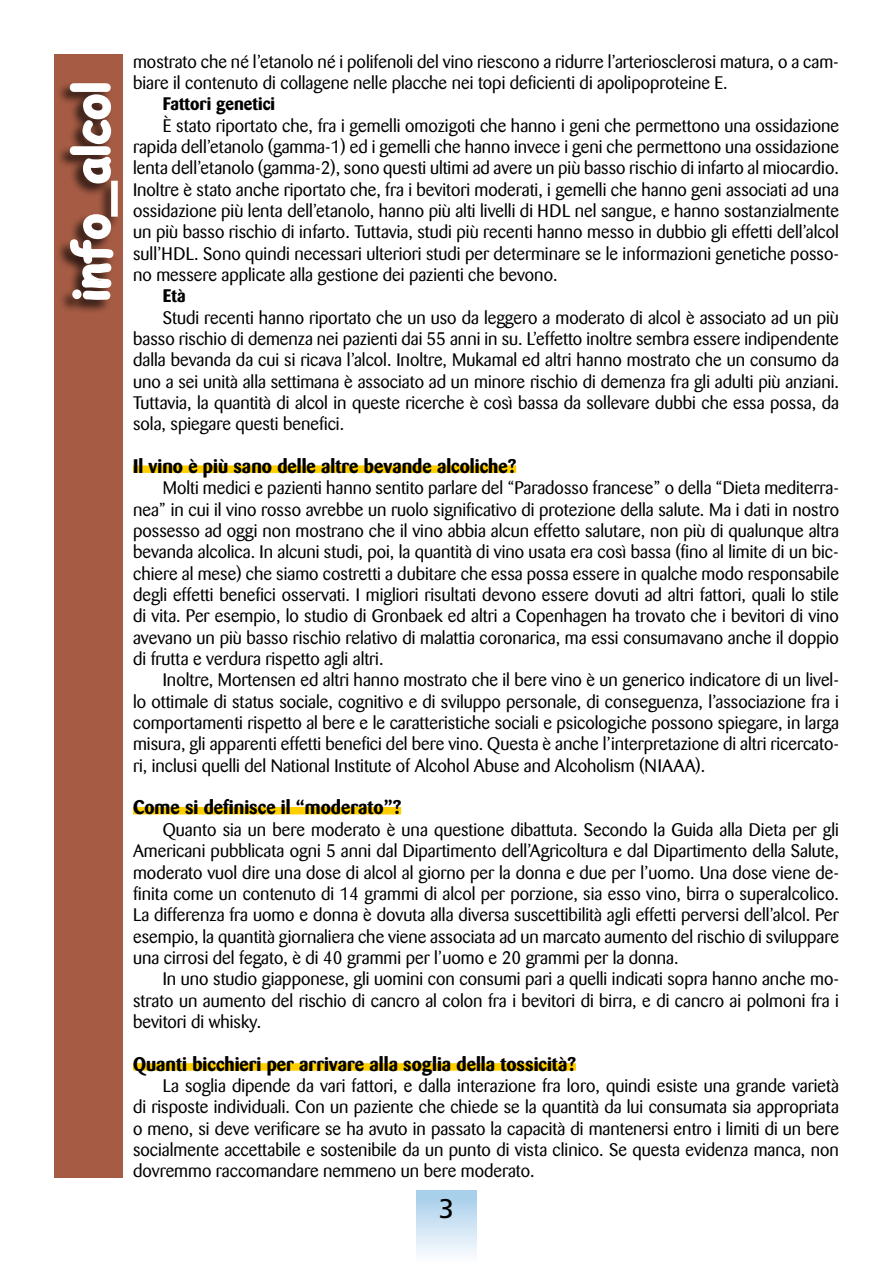
<style>
.page{position:relative;width:893px;height:1263px;background:#fff}
.page>*{position:absolute;margin:0;border:0;box-sizing:border-box;transform-origin:0 0}
.t1{font:700 48px "Comic Sans MS";color:#fff}
.t2{font:27px "Frutiger";color:#000}
.t3{font:700 19.5px "Barmeno";color:#000}
.t4{font:18px/21.3px "Barmeno";color:#000;text-align:justify}
.t5{font:700 18px "Barmeno";color:#000}
</style>
<div class="page">
<div style="left:54px;top:54px;width:68px;height:1124px;background:#a65c44"></div>
<div style="left:55px;top:81px;width:64px;height:233px;background:#000;opacity:.75"></div>
<svg style="left:69px;top:213px;width:46px;height:101px"></svg>
<div style="left:111px;top:181px;width:7px;height:36px;border:2px solid #fff"></div>
<svg style="left:68px;top:82px;width:44px;height:103px"></svg>
<div style="left:417px;top:1191px;width:59px;height:72px;background:linear-gradient(to bottom,#a3ccea,#fefdff)"></div>
<div style="left:133px;top:465px;width:383px;height:8px;background:#ffcf00"></div>
<div style="left:133px;top:807px;width:268px;height:7px;background:#ffcf00"></div>
<div style="left:133px;top:1063px;width:443px;height:8px;background:#ffcf00"></div>
<h1 class="t1" style="left:56px;top:302px;width:223px;rotate:-90deg">info_alcol</h1>
<p class="t4" style="left:133px;top:51px;width:707px">mostrato che né l’etanolo né i polifenoli del vino riescono a ridurre l’arteriosclerosi matura, o a cam&shy;biare il contenuto di collagene nelle placche nei topi deficienti di apolipoproteine E.</p>
<p class="t5" style="left:163px;top:93px;width:114px">Fattori genetici</p>
<p class="t4" style="left:133px;top:115px;width:707px;text-indent:30px">È stato riportato che, fra i gemelli omozigoti che hanno i geni che permettono una ossidazione rapida dell’etanolo (gamma-1) ed i gemelli che hanno invece i geni che permettono una ossidazione lenta dell’etanolo (gamma-2), sono questi ultimi ad avere un più basso rischio di infarto al miocardio.<br>Inoltre è stato anche riportato che, fra i bevitori moderati, i gemelli che hanno geni associati ad una ossidazione più lenta dell’etanolo, hanno più alti livelli di HDL nel sangue, e hanno sostanzialmente un più basso rischio di infarto. Tuttavia, studi più recenti hanno messo in dubbio gli effetti dell’alcol sull’HDL. Sono quindi necessari ulteriori studi per determinare se le informazioni genetiche posso&shy;no messere applicate alla gestione dei pazienti che bevono.</p>
<p class="t5" style="left:163px;top:285px;width:24px">Età</p>
<p class="t4" style="left:133px;top:307px;width:707px;text-indent:30px">Studi recenti hanno riportato che un uso da leggero a moderato di alcol è associato ad un più basso rischio di demenza nei pazienti dai 55 anni in su. L’effetto inoltre sembra essere indipendente dalla bevanda da cui si ricava l’alcol. Inoltre, Mukamal ed altri hanno mostrato che un consumo da uno a sei unità alla settimana è associato ad un minore rischio di demenza fra gli adulti più anziani.<br>Tuttavia, la quantità di alcol in queste ricerche è così bassa da sollevare dubbi che essa possa, da sola, spiegare questi benefici.</p>
<p class="t3" style="left:133px;top:454px;width:385px">Il vino è più sano delle altre bevande alcoliche?</p>
<p class="t4" style="left:133px;top:477px;width:707px;text-indent:30px">Molti medici e pazienti hanno sentito parlare del “Paradosso francese” o della “Dieta mediterra&shy;nea” in cui il vino rosso avrebbe un ruolo significativo di protezione della salute. Ma i dati in nostro possesso ad oggi non mostrano che il vino abbia alcun effetto salutare, non più di qualunque altra bevanda alcolica. In alcuni studi, poi, la quantità di vino usata era così bassa (fino al limite di un bic&shy;chiere al mese) che siamo costretti a dubitare che essa possa essere in qualche modo responsabile degli effetti benefici osservati. I migliori risultati devono essere dovuti ad altri fattori, quali lo stile di vita. Per esempio, lo studio di Gronbaek ed altri a Copenhagen ha trovato che i bevitori di vino avevano un più basso rischio relativo di malattia coronarica, ma essi consumavano anche il doppio di frutta e verdura rispetto agli altri.</p>
<p class="t4" style="left:133px;top:670px;width:707px;text-indent:30px">Inoltre, Mortensen ed altri hanno mostrato che il bere vino è un generico indicatore di un livel&shy;lo ottimale di status sociale, cognitivo e di sviluppo personale, di conseguenza, l’associazione fra i comportamenti rispetto al bere e le caratteristiche sociali e psicologiche possono spiegare, in larga misura, gli apparenti effetti benefici del bere vino. Questa è anche l’interpretazione di altri ricercato&shy;ri, inclusi quelli del National Institute of Alcohol Abuse and Alcoholism (NIAAA).</p>
<p class="t3" style="left:133px;top:796px;width:270px">Come si definisce il “moderato”?</p>
<p class="t4" style="left:133px;top:819px;width:707px;text-indent:30px">Quanto sia un bere moderato è una questione dibattuta. Secondo la Guida alla Dieta per gli Americani pubblicata ogni 5 anni dal Dipartimento dell’Agricoltura e dal Dipartimento della Salute, moderato vuol dire una dose di alcol al giorno per la donna e due per l’uomo. Una dose viene de&shy;finita come un contenuto di 14 grammi di alcol per porzione, sia esso vino, birra o superalcolico.<br>La differenza fra uomo e donna è dovuta alla diversa suscettibilità agli effetti perversi dell’alcol. Per esempio, la quantità giornaliera che viene associata ad un marcato aumento del rischio di sviluppare una cirrosi del fegato, è di 40 grammi per l’uomo e 20 grammi per la donna.</p>
<p class="t4" style="left:133px;top:968px;width:707px;text-indent:30px">In uno studio giapponese, gli uomini con consumi pari a quelli indicati sopra hanno anche mo&shy;strato un aumento del rischio di cancro al colon fra i bevitori di birra, e di cancro ai polmoni fra i bevitori di whisky.</p>
<p class="t3" style="left:133px;top:1052px;width:444px">Quanti bicchieri per arrivare alla soglia della tossicità?</p>
<p class="t4" style="left:133px;top:1075px;width:707px;text-indent:30px">La soglia dipende da vari fattori, e dalla interazione fra loro, quindi esiste una grande varietà di risposte individuali. Con un paziente che chiede se la quantità da lui consumata sia appropriata o meno, si deve verificare se ha avuto in passato la capacità di mantenersi entro i limiti di un bere socialmente accettabile e sostenibile da un punto di vista clinico. Se questa evidenza manca, non dovremmo raccomandare nemmeno un bere moderato.</p>
<h2 class="t2" style="left:439px;top:1193px;width:17px">3</h2>
</div>
